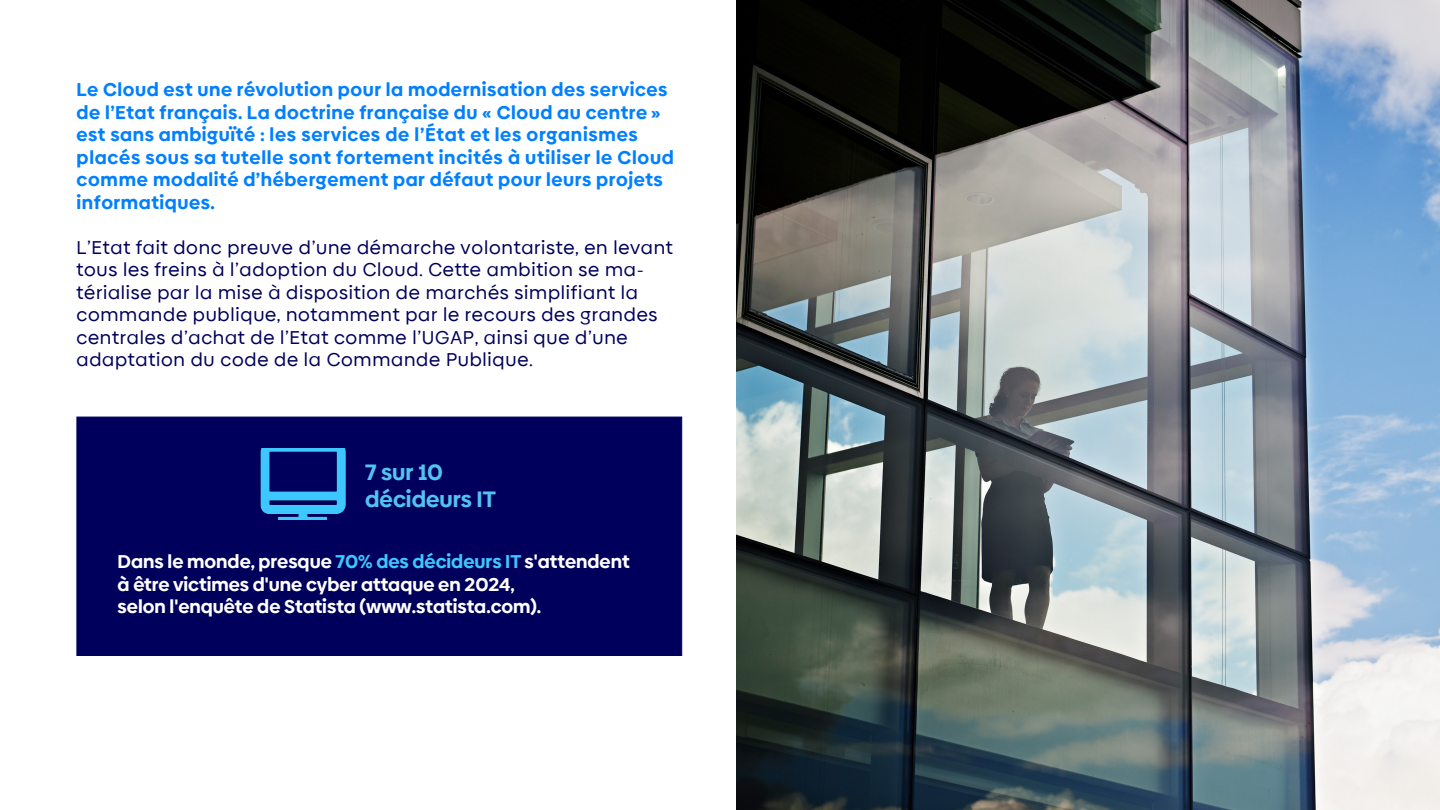
<style>
.page{position:relative;width:1440px;height:810px;background:#fff}
.page>*{position:absolute;margin:0;border:0;box-sizing:border-box;transform-origin:0 0}
.t1{font:700 22.5px "Biennale";color:#52c3f1}
.t2{font:18.75px/22.5px "Biennale";letter-spacing:.04em;color:#00005c}
.t3{font:700 18.75px/22.5px "Biennale";letter-spacing:.03em;color:#0080ff}
.t4{font:700 18.75px/22.5px "Biennale";color:#fff}
.s1{color:#0073e6}
.s2{color:#3dc7ff}
</style>
<div class="page">
<div style="left:77px;top:417px;width:605px;height:239px;background:#00005c"></div>
<img style="left:260px;top:448px;width:86px;height:71px">
<img style="left:737px;top:0;width:703px;height:810px">
<p class="t3" style="left:77px;top:78px;width:599px">Le Cloud est une révolution pour la modernisation des services de l’Etat français. La doctrine française du « Cloud au centre » est sans ambiguïté : les services de l’État et les organismes placés sous sa tutelle sont fortement incités à utiliser le Cloud comme modalité d’hébergement par défaut pour leurs projets informatiques<span class="s1">.</span></p>
<p class="t2" style="left:77px;top:236px;width:598px">L’Etat fait donc preuve d’une démarche volontariste, en levant tous les freins à l’adoption du Cloud. Cette ambition se ma&shy;térialise par la mise à disposition de marchés simplifiant la commande publique, notamment par le recours des grandes centrales d’achat de l’Etat comme l’UGAP, ainsi que d’une adaptation du code de la Commande Publique.</p>
<p class="t1" style="left:365px;top:458px;width:79px">7 sur 10</p>
<p class="t1" style="left:365px;top:485px;width:132px">décideurs IT</p>
<p class="t4" style="left:118px;top:550px;width:514px">Dans le monde, presque <span class="s2">70% des décideurs IT</span> s'attendent à être victimes d'une cyber attaque en 2024,<br>selon l'enquête de Statista (www.statista.com).</p>
</div>
